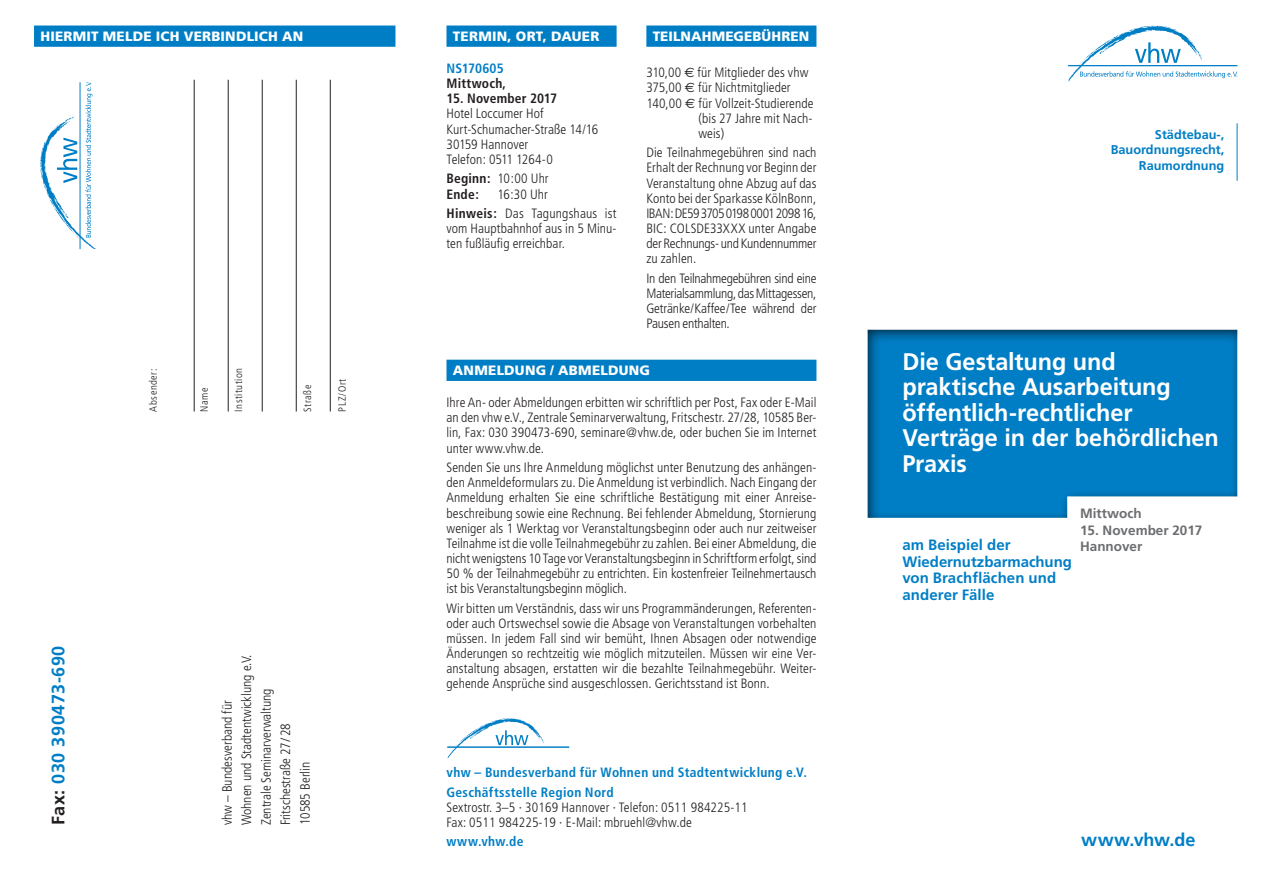
<style>
.page{position:relative;width:1263px;height:872px;background:#fff}
.page>*{position:absolute;margin:0;border:0;box-sizing:border-box;transform-origin:0 0}
.Haupttitel{font:700 24px/25.5px "Frutiger LT Std";letter-spacing:-.005em;color:#fff}
.t1{font:700 18px "Frutiger LT Std";letter-spacing:.03em;color:#007ec5}
.t2{font:700 18px "Frutiger";color:#007ec5}
.Fließtext_Flattersat{font:700 15px/16.5px "Frutiger";letter-spacing:.005em;color:#007ec5}
.Fließtext_Blocksatz{font:300 condensed 13.5px/15.1px "Frutiger";letter-spacing:.005em;color:#231f20;text-align:justify}
.t3{font:300 condensed 13.5px "Frutiger LT Std";color:#231f20}
.Bold_blau{font:700 condensed 13.5px "Frutiger";letter-spacing:.025em;color:#007ec5}
.Blauer_Balken_9mm{font:900 13.5px "Frutiger LT Std";letter-spacing:.015em;color:#fff}
.Fließtext_Flattersat-2{font:300 condensed 13.5px "Frutiger";letter-spacing:.005em;color:#231f20}
.Datum__Ort{font:700 13.5px "Frutiger";color:#6c6d70}
.Bold{font:700 condensed 13.5px "Frutiger";letter-spacing:.015em;color:#231f20}
.t4{font:700 12.75px "Frutiger LT Std";color:#007ec5}
.t5{font:300 condensed 10.5px "Frutiger";letter-spacing:.045em;color:#231f20}
.s1{font-weight:700}
.s2{font-family:"Euro Sans";font-weight:400;font-stretch:normal}
.s3{color:#231f20}
</style>
<div class="page">
<div style="left:866px;top:329px;width:372px;height:189px;background:#231f20;opacity:.75"></div>
<svg style="left:1068px;top:26px;width:169px;height:56px"></svg>
<hr style="left:194px;top:80px;width:1px;height:331px;background:#231f20">
<hr style="left:228px;top:80px;width:1px;height:331px;background:#231f20">
<hr style="left:262px;top:80px;width:1px;height:331px;background:#231f20">
<hr style="left:296px;top:80px;width:1px;height:331px;background:#231f20">
<hr style="left:330px;top:80px;width:1px;height:331px;background:#231f20">
<svg style="left:40px;top:84px;width:55px;height:164px"></svg>
<div style="left:34px;top:26px;width:361px;height:21px;background:#007ec5"></div>
<div style="left:446px;top:26px;width:171px;height:21px;background:#007ec5"></div>
<div style="left:646px;top:26px;width:170px;height:21px;background:#007ec5"></div>
<hr style="left:447px;top:747px;width:122px;height:1px;background:#007ec5">
<svg style="left:447px;top:718px;width:97px;height:41px"></svg>
<div style="left:446px;top:360px;width:370px;height:21px;background:#007ec5"></div>
<hr style="left:1237px;top:123px;width:1px;height:58px;background:#007ec5">
<p class="Blauer_Balken_9mm" style="left:40px;top:28px;width:264px">HIERMIT MELDE ICH VERBINDLICH AN</p>
<p class="Blauer_Balken_9mm" style="left:453px;top:28px;width:148px">TERMIN, ORT, DAUER</p>
<p class="Bold_blau" style="left:446px;top:60px;width:59px">NS170605</p>
<p class="Bold" style="left:446px;top:75px;width:61px">Mittwoch,</p>
<p class="Bold" style="left:446px;top:91px;width:112px">15. November 2017</p>
<p class="Fließtext_Flattersat-2" style="left:446px;top:106px;width:99px">Hotel Loccumer Hof</p>
<p class="Fließtext_Flattersat-2" style="left:446px;top:121px;width:153px">Kurt-Schumacher-Straße 14/16</p>
<p class="Fließtext_Flattersat-2" style="left:446px;top:136px;width:83px">30159 Hannover</p>
<p class="Fließtext_Flattersat-2" style="left:446px;top:152px;width:108px">Telefon: 0511 1264-0</p>
<p class="Fließtext_Blocksatz" style="left:446px;top:171px;width:104px"><span class="s1">Beginn:</span> 10:00 Uhr</p>
<p class="Bold" style="left:446px;top:186px;width:34px">Ende:</p>
<p class="Fließtext_Blocksatz" style="left:497px;top:186px;width:52px">16:30 Uhr</p>
<p class="Fließtext_Blocksatz" style="left:446px;top:206px;width:172px"><span class="s1">Hinweis:</span> Das Tagungshaus ist vom Hauptbahnhof aus in 5 Minu&shy;ten fußläufig erreichbar.</p>
<p class="Blauer_Balken_9mm" style="left:653px;top:28px;width:158px">TEILNAHMEGEBÜHREN</p>
<p class="Fließtext_Blocksatz" style="left:646px;top:65px;width:164px">310,00 <span class="s2">€</span> für Mitglieder des vhw<br>375,00 <span class="s2">€</span> für Nichtmitglieder</p>
<p class="Fließtext_Blocksatz" style="left:698px;top:95px;width:117px;text-indent:-52px">140,00 <span class="s2">€</span> für Vollzeit-Studierende (bis 27 Jahre mit Nach&shy;weis)</p>
<p class="Fließtext_Blocksatz" style="left:646px;top:145px;width:172px">Die Teilnahmegebühren sind nach Erhalt der Rechnung vor Beginn der Veranstaltung ohne Abzug auf das Konto bei der Sparkasse KölnBonn, IBAN: DE59 3705 0198 0001 2098 16, BIC: COLSDE33XXX unter Angabe der Rechnungs- und Kundennummer zu zahlen.</p>
<p class="Fließtext_Blocksatz" style="left:646px;top:271px;width:172px">In den Teilnahmegebühren sind eine Materialsammlung, das Mittagessen, Getränke/Kaffee/Tee während der Pausen enthalten.</p>
<p class="t5" style="left:147px;top:411px;width:44px;rotate:-90deg">Absender:</p>
<p class="t5" style="left:198px;top:411px;width:25px;rotate:-90deg">Name</p>
<p class="t5" style="left:233px;top:411px;width:45px;rotate:-90deg">Institution</p>
<p class="t5" style="left:302px;top:411px;width:28px;rotate:-90deg">Straße</p>
<p class="t5" style="left:336px;top:411px;width:34px;rotate:-90deg">PLZ/Ort</p>
<p class="t1" style="left:48px;top:825px;width:181px;rotate:-90deg"><span class="s3">Fax:</span> 030 390473-690</p>
<p class="t3" style="left:219px;top:825px;width:127px;rotate:-90deg">vhw – Bundesverband für</p>
<p class="t3" style="left:239px;top:825px;width:173px;rotate:-90deg">Wohnen und Stadtentwicklung e.V.</p>
<p class="t3" style="left:258px;top:825px;width:138px;rotate:-90deg">Zentrale Seminarverwaltung</p>
<p class="t3" style="left:278px;top:825px;width:103px;rotate:-90deg">Fritschestraße 27/28</p>
<p class="t3" style="left:297px;top:825px;width:65px;rotate:-90deg">10585 Berlin</p>
<p class="Blauer_Balken_9mm" style="left:453px;top:362px;width:199px">ANMELDUNG / ABMELDUNG</p>
<p class="Fließtext_Blocksatz" style="left:446px;top:395px;width:371px">Ihre An- oder Abmeldungen erbitten wir schriftlich per Post, Fax oder E-Mail an den vhw e.V., Zentrale Seminarverwaltung, Fritschestr. 27/28, 10585 Ber&shy;lin, Fax: 030 390473-690, seminare@vhw.de, oder buchen Sie im Internet unter www.vhw.de.</p>
<p class="Fließtext_Blocksatz" style="left:446px;top:460px;width:371px">Senden Sie uns Ihre Anmeldung möglichst unter Benutzung des anhängen&shy;den Anmeldeformulars zu. Die Anmeldung ist verbindlich. Nach Eingang der Anmeldung erhalten Sie eine schriftliche Bestätigung mit einer Anreise&shy;beschreibung sowie eine Rechnung. Bei fehlender Abmeldung, Stornierung weniger als 1 Werktag vor Veranstaltungsbeginn oder auch nur zeitweiser Teilnahme ist die volle Teilnahmegebühr zu zahlen. Bei einer Abmeldung, die nicht wenigstens 10 Tage vor Veranstaltungsbeginn in Schriftform erfolgt, sind 50 % der Teilnahmegebühr zu entrichten. Ein kostenfreier Teilnehmertausch ist bis Veranstaltungsbeginn möglich.</p>
<p class="Fließtext_Blocksatz" style="left:446px;top:600px;width:371px">Wir bitten um Verständnis, dass wir uns Programmänderungen, Referenten&shy;oder auch Ortswechsel sowie die Absage von Veranstaltungen vorbehalten müssen. In jedem Fall sind wir bemüht, Ihnen Absagen oder notwendige Änderungen so rechtzeitig wie möglich mitzuteilen. Müssen wir eine Ver&shy;anstaltung absagen, erstatten wir die bezahlte Teilnahmegebühr. Weiter&shy;gehende Ansprüche sind ausgeschlossen. Gerichtsstand ist Bonn.</p>
<p class="Bold_blau" style="left:446px;top:764px;width:362px">vhw – Bundesverband für Wohnen und Stadtentwicklung e.V.</p>
<p class="Bold_blau" style="left:446px;top:784px;width:169px">Geschäftsstelle Region Nord</p>
<p class="Fließtext_Blocksatz" style="left:446px;top:800px;width:303px">Sextrostr. 3–5 · 30169 Hannover · Telefon: 0511 984225-11</p>
<p class="Fließtext_Blocksatz" style="left:446px;top:815px;width:247px">Fax: 0511 984225-19 · E-Mail: mbruehl@vhw.de</p>
<p class="Bold_blau" style="left:446px;top:833px;width:78px">www.vhw.de</p>
<p class="t4" style="left:1155px;top:127px;width:71px">Städtebau-,</p>
<p class="t4" style="left:1111px;top:142px;width:115px">Bauordnungsrecht,</p>
<p class="t4" style="left:1139px;top:158px;width:87px">Raumordnung</p>
<p class="Haupttitel" style="left:902px;top:348px;width:318px">Die Gestaltung und praktische Ausarbeitung öffentlich-rechtlicher<br>Verträge in der behördlichen<br>Praxis</p>
<p class="Fließtext_Flattersat" style="left:902px;top:536px;width:171px">am Beispiel der<br>Wiedernutzbarmachung von Brachflächen und anderer Fälle</p>
<p class="Datum__Ort" style="left:1080px;top:506px;width:63px">Mittwoch</p>
<p class="Datum__Ort" style="left:1080px;top:522px;width:124px">15. November 2017</p>
<p class="Datum__Ort" style="left:1080px;top:539px;width:64px">Hannover</p>
<p class="t2" style="left:1081px;top:829px;width:116px">www.vhw.de</p>
</div>
